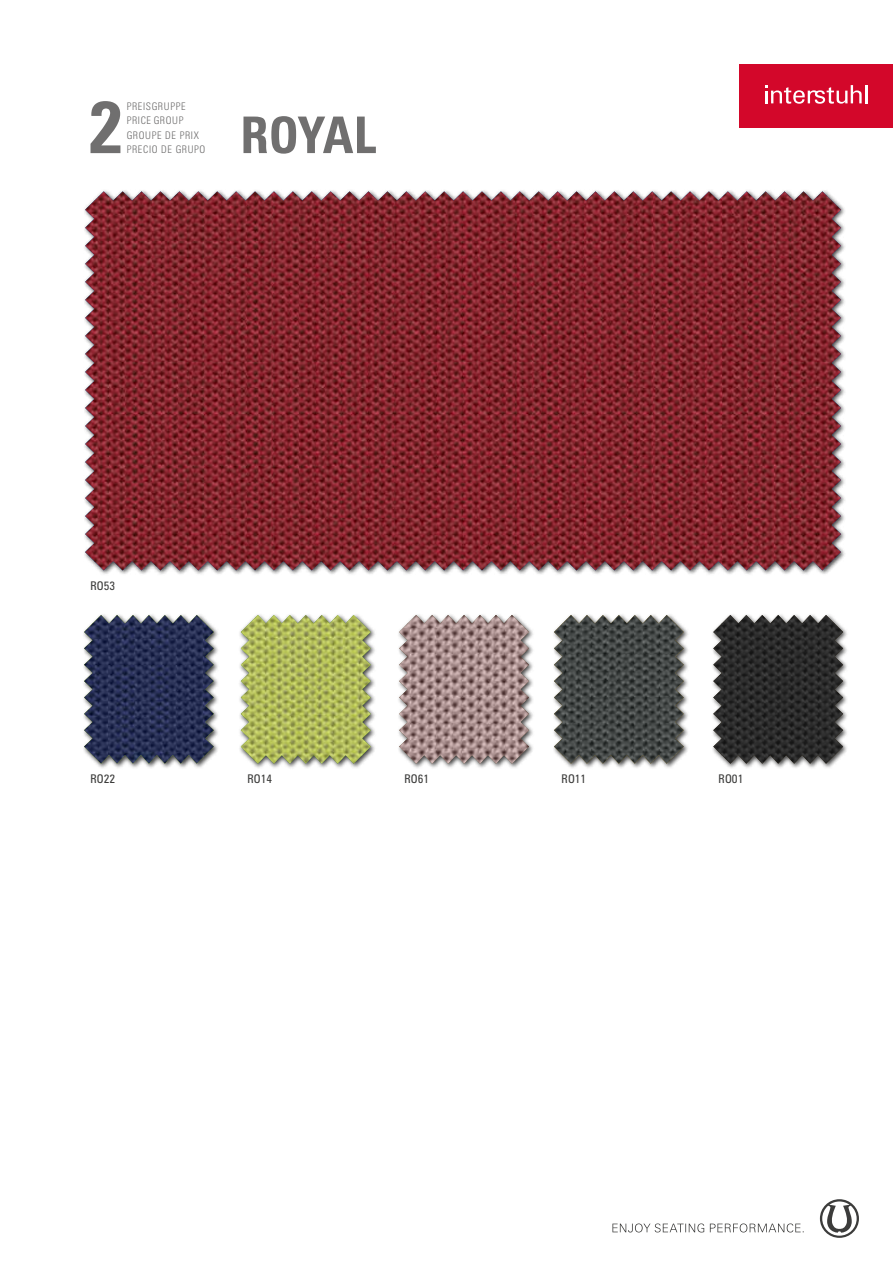
<style>
.page{position:relative;width:893px;height:1263px;background:#fff}
.page>*{position:absolute;margin:0;border:0;box-sizing:border-box;transform-origin:0 0}
.t1{font:73.5px "Zurich BT Bold Condensed Head";color:#706f6f}
.t2{font:50.7px "Zurich BT Bold Condensed Head";letter-spacing:-.01em;color:#706f6f}
.t3{font:condensed 12px "Zurich BT";color:#3c3c3b}
.t4{font:10.5px/14.4px "Zurich BT Light Condensed Head";letter-spacing:.06em;color:#706f6f}
</style>
<div class="page">
<svg style="left:612px;top:1223px;width:192px;height:9px"></svg>
<svg style="left:820px;top:1199px;width:39px;height:39px"></svg>
<div style="left:740px;top:64px;width:153px;height:64px;background:#d3072a"></div>
<svg style="left:765px;top:85px;width:102px;height:19px"></svg>
<div style="left:82px;top:189px;width:764px;height:387px;background:#000;opacity:.75"></div>
<svg style="left:822px;top:191px;width:19px;height:379px;background:#8e4b51"></svg>
<img style="left:85px;top:191px;width:737px;height:379px">
<div style="left:81px;top:612px;width:139px;height:157px;background:#000;opacity:.75"></div>
<img style="left:84px;top:615px;width:130px;height:149px">
<div style="left:238px;top:612px;width:138px;height:157px;background:#000;opacity:.75"></div>
<img style="left:241px;top:615px;width:130px;height:149px">
<div style="left:551px;top:612px;width:138px;height:157px;background:#000;opacity:.75"></div>
<img style="left:554px;top:615px;width:130px;height:149px">
<div style="left:396px;top:612px;width:139px;height:157px;background:#000;opacity:.75"></div>
<img style="left:399px;top:615px;width:130px;height:149px">
<div style="left:711px;top:612px;width:138px;height:157px;background:#000;opacity:.75"></div>
<img style="left:713px;top:615px;width:130px;height:149px">
<h1 class="t1" style="left:87px;top:82px;width:38px">2</h1>
<p class="t4" style="left:127px;top:99px;width:74px">PREISGRUPPE<br>PRICE GROUP<br>GROUPE DE PRIX</p>
<p class="t4" style="left:127px;top:142px;width:80px">PRECIO DE GRUPO</p>
<h2 class="t2" style="left:240px;top:104px;width:138px">ROYAL</h2>
<p class="t3" style="left:90px;top:579px;width:26px">RO53</p>
<p class="t3" style="left:90px;top:772px;width:26px">RO22</p>
<p class="t3" style="left:247px;top:772px;width:26px">RO14</p>
<p class="t3" style="left:404px;top:772px;width:26px">RO61</p>
<p class="t3" style="left:561px;top:772px;width:26px">RO11</p>
<p class="t3" style="left:719px;top:772px;width:26px">RO01</p>
</div>
